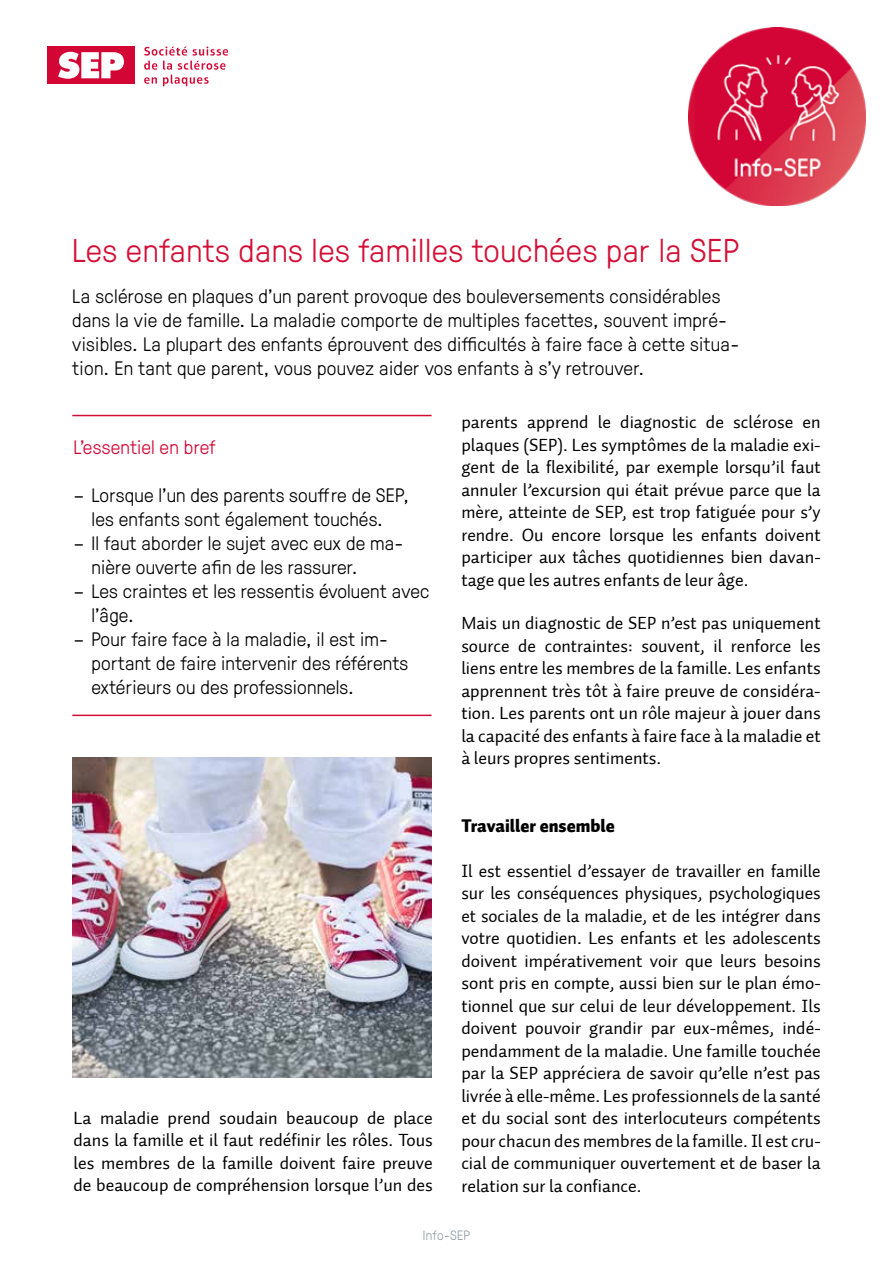
<style>
.page{position:relative;width:893px;height:1263px;background:#fff}
.page>*{position:absolute;margin:0;border:0;box-sizing:border-box;transform-origin:0 0}
.t1{font:300 33px "GT Pressura";letter-spacing:.015em;color:#d30f37}
.t2{font:300 19.5px/24px "GT Pressura";letter-spacing:.01em;color:#000}
.t3{font:300 19.5px "GT Pressura";letter-spacing:.01em;color:#d30535}
.t4{font:18px/22.5px "Auto 2 Regular LF";color:#000;text-align:justify}
.t5{font:18px "Auto 2 Black LF";color:#000}
.t6{font:300 13.5px "GT Pressura";letter-spacing:.015em;color:#949fa7}
</style>
<div class="page">
<img style="left:688px;top:28px;width:178px;height:177px">
<div style="left:47px;top:46px;width:88px;height:38px;background:#d30535"></div>
<svg style="left:144px;top:47px;width:84px;height:39px"></svg>
<svg style="left:58px;top:52px;width:66px;height:27px"></svg>
<hr style="left:72px;top:415px;width:360px;height:1px;background:#d30f37">
<hr style="left:72px;top:715px;width:360px;height:1px;background:#d30f37">
<img style="left:72px;top:757px;width:360px;height:321px">
<h1 class="t1" style="left:72px;top:227px;width:668px">Les enfants dans les familles touchées par la SEP</h1>
<p class="t2" style="left:72px;top:283px;width:668px">La sclérose en plaques d’un parent provoque des bouleversements considérables dans la vie de famille. La maladie comporte de multiples facettes, souvent impré&shy;visibles. La plupart des enfants éprouvent des difficultés à faire face à cette situa&shy;tion. En tant que parent, vous pouvez aider vos enfants à s’y retrouver.</p>
<p class="t3" style="left:74px;top:433px;width:144px">L’essentiel en bref</p>
<p class="t2" style="left:74px;top:482px;width:337px;text-align:center">– Lorsque l’un des parents souffre de SEP, les enfants sont également touchés.</p>
<p class="t2" style="left:92px;top:530px;width:313px;text-indent:-18px">– Il faut aborder le sujet avec eux de ma&shy;nière ouverte afin de les rassurer.</p>
<p class="t2" style="left:92px;top:578px;width:339px;text-indent:-18px">– Les craintes et les ressentis évoluent avec l’âge.</p>
<p class="t2" style="left:92px;top:626px;width:318px;text-indent:-18px">– Pour faire face à la maladie, il est im&shy;portant de faire intervenir des référents extérieurs ou des professionnels.</p>
<p class="t4" style="left:74px;top:1107px;width:361px">La maladie prend soudain beaucoup de place dans la famille et il faut redéfinir les rôles. Tous les membres de la famille doivent faire preuve de beaucoup de compréhension lorsque l’un des</p>
<p class="t4" style="left:461px;top:411px;width:361px">parents apprend le diagnostic de sclérose en plaques (SEP). Les symptômes de la maladie exi&shy;gent de la flexibilité, par exemple lorsqu’il faut annuler l’excursion qui était prévue parce que la mère, atteinte de SEP, est trop fatiguée pour s’y rendre. Ou encore lorsque les enfants doivent participer aux tâches quotidiennes bien davan&shy;tage que les autres enfants de leur âge.</p>
<p class="t4" style="left:461px;top:612px;width:361px">Mais un diagnostic de SEP n’est pas uniquement source de contraintes: souvent, il renforce les liens entre les membres de la famille. Les enfants apprennent très tôt à faire preuve de considéra&shy;tion. Les parents ont un rôle majeur à jouer dans la capacité des enfants à faire face à la maladie et à leurs propres sentiments.</p>
<p class="t5" style="left:461px;top:813px;width:155px">Travailler ensemble</p>
<p class="t4" style="left:461px;top:859px;width:361px">Il est essentiel d’essayer de travailler en famille sur les conséquences physiques, psychologiques et sociales de la maladie, et de les intégrer dans votre quotidien. Les enfants et les adolescents doivent impérativement voir que leurs besoins sont pris en compte, aussi bien sur le plan émo&shy;tionnel que sur celui de leur développement. Ils doivent pouvoir grandir par eux-mêmes, indé&shy;pendamment de la maladie. Une famille touchée par la SEP appréciera de savoir qu’elle n’est pas livrée à elle-même. Les professionnels de la santé et du social sont des interlocuteurs compétents pour chacun des membres de la famille. Il est cru&shy;cial de communiquer ouvertement et de baser la relation sur la confiance.</p>
<p class="t6" style="left:423px;top:1226px;width:49px">Info-SEP</p>
</div>
